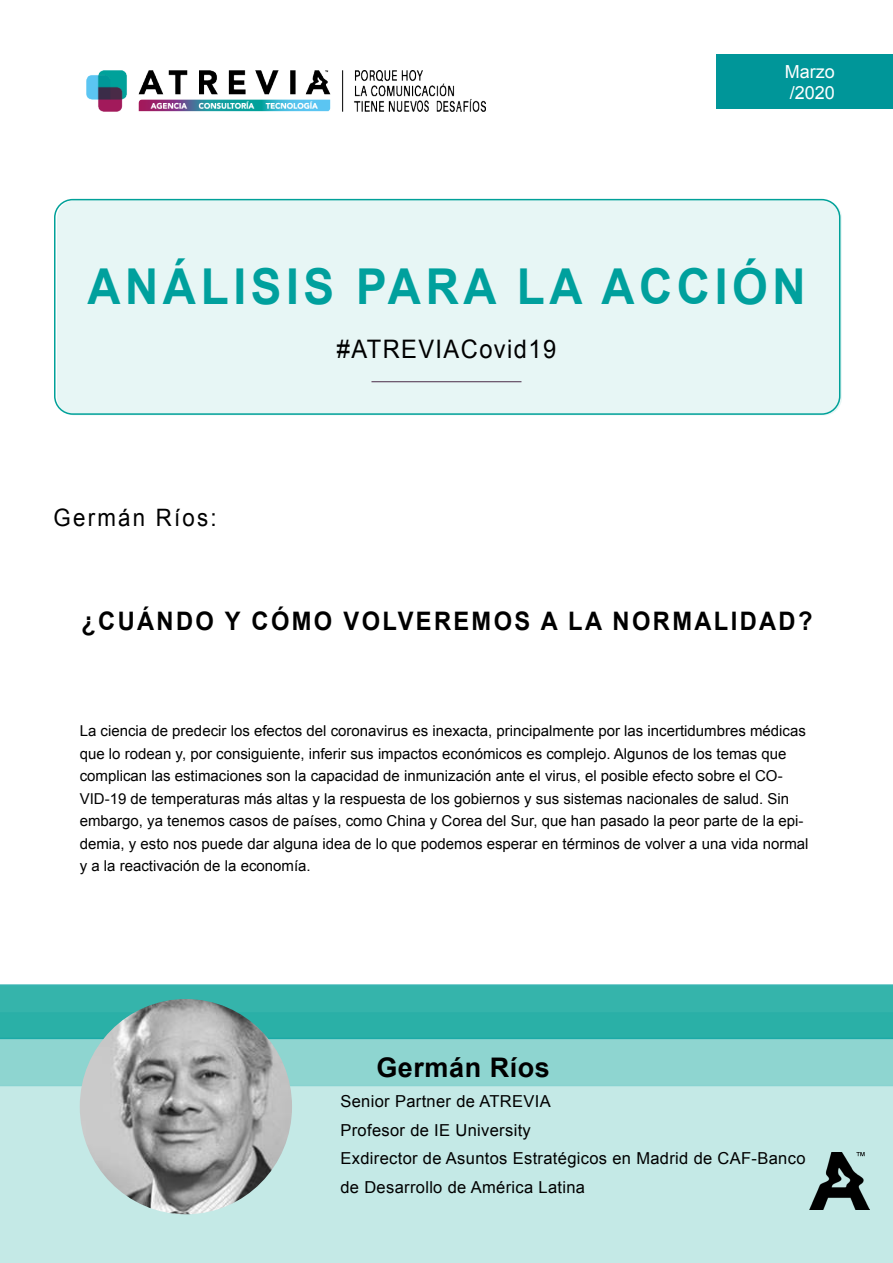
<style>
.page{position:relative;width:893px;height:1263px;background:#fff}
.page>*{position:absolute;margin:0;border:0;box-sizing:border-box;transform-origin:0 0}
.t1{font:700 49.5px "Arial";letter-spacing:.1em;color:#00a09d;scale:.93 1}
.t2{font:700 27px "Arial";letter-spacing:.02em;color:#000}
.t3{font:700 25.5px "Arial";letter-spacing:.1em;color:#000;scale:.93 1}
.t4{font:25.5px "Arial";letter-spacing:.06em;color:#000;scale:.93 1}
.t5{font:24px "Arial";letter-spacing:.1em;color:#000;scale:.93 1}
.t6{font:18px/21.6px "Arial";color:#fff}
.t7{font:16.5px "Arial";letter-spacing:.02em;color:#000}
.t8{font:15px/22.5px "Arial";color:#000}
</style>
<div class="page">
<div style="left:57px;top:200px;width:785px;height:215px;background:#e7f6f5;border-radius:18px"></div>
<div style="left:716px;top:54px;width:177px;height:55px;background:#009699"></div>
<img style="left:86px;top:71px;width:399px;height:41px">
<div style="left:54px;top:199px;width:786px;height:216px;border:2px solid #00a199;border-radius:18px"></div>
<hr style="left:371px;top:381px;width:150px;height:1px;background:#4a2b47">
<div style="left:0;top:986px;width:893px;height:277px;background:#c4e9e6"></div>
<div style="left:0;top:1039px;width:893px;height:47px;background:#8ed5d0"></div>
<svg style="left:0;top:984px;width:893px;height:55px;background:#31b2aa"></svg>
<img style="left:80px;top:999px;width:212px;height:215px">
<img style="left:809px;top:1152px;width:61px;height:58px">
<p class="t6" style="left:785px;top:61px;width:52px">Marzo /2020</p>
<h1 class="t1" style="left:87px;top:253px;width:774px">ANÁLISIS PARA LA ACCIÓN</h1>
<h3 class="t4" style="left:337px;top:332px;width:237px">#ATREVIACovid19</h3>
<p class="t5" style="left:53px;top:502px;width:177px">Germán Ríos:</p>
<p class="t3" style="left:81px;top:604px;width:788px">¿CUÁNDO Y CÓMO VOLVEREMOS A LA NORMALIDAD?</p>
<p class="t8" style="left:80px;top:720px;width:730px">La ciencia de predecir los efectos del coronavirus es inexacta, principalmente por las incertidumbres médicas que lo rodean y, por consiguiente, inferir sus impactos económicos es complejo. Algunos de los temas que complican las estimaciones son la capacidad de inmunización ante el virus, el posible efecto sobre el CO-VID-19 de temperaturas más altas y la respuesta de los gobiernos y sus sistemas nacionales de salud. Sin embargo, ya tenemos casos de países, como China y Corea del Sur, que han pasado la peor parte de la epi&shy;demia, y esto nos puede dar alguna idea de lo que podemos esperar en términos de volver a una vida normal y a la reactivación de la economía.</p>
<p class="t2" style="left:376px;top:1050px;width:175px">Germán Ríos</p>
<p class="t7" style="left:340px;top:1090px;width:212px">Senior Partner de ATREVIA</p>
<p class="t7" style="left:340px;top:1119px;width:192px">Profesor de IE University</p>
<p class="t7" style="left:340px;top:1147px;width:467px">Exdirector de Asuntos Estratégicos en Madrid de CAF-Banco</p>
<p class="t7" style="left:340px;top:1176px;width:246px">de Desarrollo de América Latina</p>
</div>
